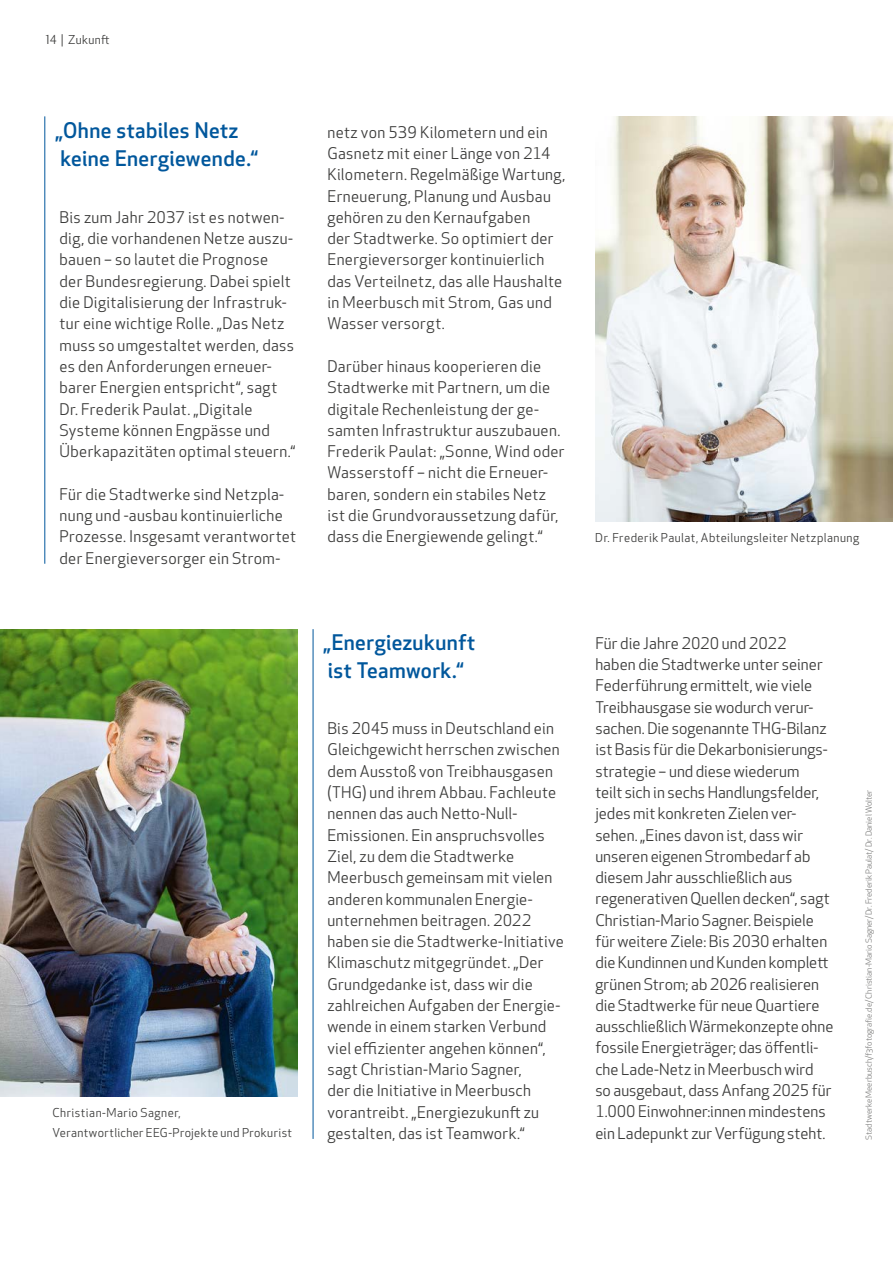
<style>
.page{position:relative;width:893px;height:1263px;background:#fff}
.page>*{position:absolute;margin:0;border:0;box-sizing:border-box;transform-origin:0 0}
.t1{font:500 21px/27.8px "Apex New";letter-spacing:.02em;color:#00579c}
.t2{font:15.75px/21.3px "Apex New";letter-spacing:.015em;color:#3b3b3a}
.t3{font:12px/19.8px "Apex New";letter-spacing:.035em;color:#3b3b3a}
.t4{font:8.25px "Apex New";color:#80807f}
</style>
<div class="page">
<img style="left:595px;top:116px;width:298px;height:405px">
<img style="left:0;top:629px;width:298px;height:467px">
<hr style="left:892px;top:990px;width:1px;height:149px;background:#e9efed">
<hr style="left:44px;top:116px;width:1px;height:448px;background:#00579c">
<hr style="left:313px;top:629px;width:1px;height:510px;background:#00579c">
<p class="t3" style="left:46px;top:30px;width:65px">14 | Zukunft</p>
<h1 class="t1" style="left:55px;top:116px;width:204px">„Ohne stabiles Netz keine Energiewende.“</h1>
<p class="t2" style="left:60px;top:207px;width:238px">Bis zum Jahr 2037 ist es notwen&shy;dig, die vorhandenen Netze auszu&shy;bauen – so lautet die Prognose<br>der Bundesregierung. Dabei spielt die Digitalisierung der Infrastruk&shy;tur eine wichtige Rolle. „Das Netz muss so umgestaltet werden, dass es den Anforderungen erneuer&shy;barer Energien entspricht“, sagt Dr. Frederik Paulat. „Digitale Systeme können Engpässe und Überkapazitäten optimal steuern.“</p>
<p class="t2" style="left:60px;top:483px;width:238px">Für die Stadtwerke sind Netzpla&shy;nung und -ausbau kontinuierliche Prozesse. Insgesamt verantwortet der Energieversorger ein Strom-</p>
<p class="t3" style="left:52px;top:1103px;width:241px">Christian-Mario Sagner,<br>Verantwortlicher EEG-Projekte und Prokurist</p>
<p class="t2" style="left:327px;top:121px;width:240px">netz von 539 Kilometern und ein<br>Gasnetz mit einer Länge von 214<br>Kilometern. Regelmäßige Wartung,<br>Erneuerung, Planung und Ausbau gehören zu den Kernaufgaben<br>der Stadtwerke. So optimiert der<br>Energieversorger kontinuierlich das Verteilnetz, das alle Haushalte in Meerbusch mit Strom, Gas und<br>Wasser versorgt.</p>
<p class="t2" style="left:327px;top:356px;width:239px">Darüber hinaus kooperieren die Stadtwerke mit Partnern, um die digitale Rechenleistung der ge&shy;samten Infrastruktur auszubauen.<br>Frederik Paulat: „Sonne, Wind oder Wasserstoff – nicht die Erneuer&shy;baren, sondern ein stabiles Netz ist die Grundvoraussetzung dafür, dass die Energiewende gelingt.“</p>
<h1 class="t1" style="left:323px;top:628px;width:153px">„Energiezukunft ist Teamwork.“</h1>
<p class="t2" style="left:327px;top:718px;width:238px">Bis 2045 muss in Deutschland ein<br>Gleichgewicht herrschen zwischen dem Ausstoß von Treibhausgasen (THG) und ihrem Abbau. Fachleute nennen das auch Netto-Null-<br>Emissionen. Ein anspruchsvolles<br>Ziel, zu dem die Stadtwerke<br>Meerbusch gemeinsam mit vielen anderen kommunalen Energie&shy;unternehmen beitragen. 2022 haben sie die Stadtwerke-Initiative<br>Klimaschutz mitgegründet. „Der<br>Grundgedanke ist, dass wir die zahlreichen Aufgaben der Energie&shy;wende in einem starken Verbund viel effizienter angehen können“, sagt Christian-Mario Sagner,<br>der die Initiative in Meerbusch vorantreibt. „Energiezukunft zu gestalten, das ist Teamwork.“</p>
<p class="t3" style="left:595px;top:528px;width:265px">Dr. Frederik Paulat, Abteilungsleiter Netzplanung</p>
<p class="t2" style="left:595px;top:632px;width:240px">Für die Jahre 2020 und 2022<br>haben die Stadtwerke unter seiner Federführung ermittelt, wie viele Treibhausgase sie wodurch verur&shy;sachen. Die sogenannte THG-Bilanz ist Basis für die Dekarbonisierungs&shy;strategie – und diese wiederum<br>teilt sich in sechs Handlungsfelder, jedes mit konkreten Zielen ver&shy;sehen. „Eines davon ist, dass wir unseren eigenen Strombedarf ab diesem Jahr ausschließlich aus regenerativen Quellen decken“, sagt Christian-Mario Sagner. Beispiele für weitere Ziele: Bis 2030 erhalten die Kundinnen und Kunden komplett grünen Strom; ab 2026 realisieren die Stadtwerke für neue Quartiere ausschließlich Wärmekonzepte ohne fossile Energieträger; das öffentli&shy;che Lade-Netz in Meerbusch wird<br>so ausgebaut, dass Anfang 2025 für 1.000 Einwohner:innen mindestens ein Ladepunkt zur Verfügung steht.</p>
<p class="t4" style="left:864px;top:1140px;width:352px;rotate:-90deg">Stadtwerke Meerbusch/f3fotografie.de/ Christian-Mario Sagner/Dr. Frederik Paulat/ Dr. Daniel Wolter</p>
</div>
